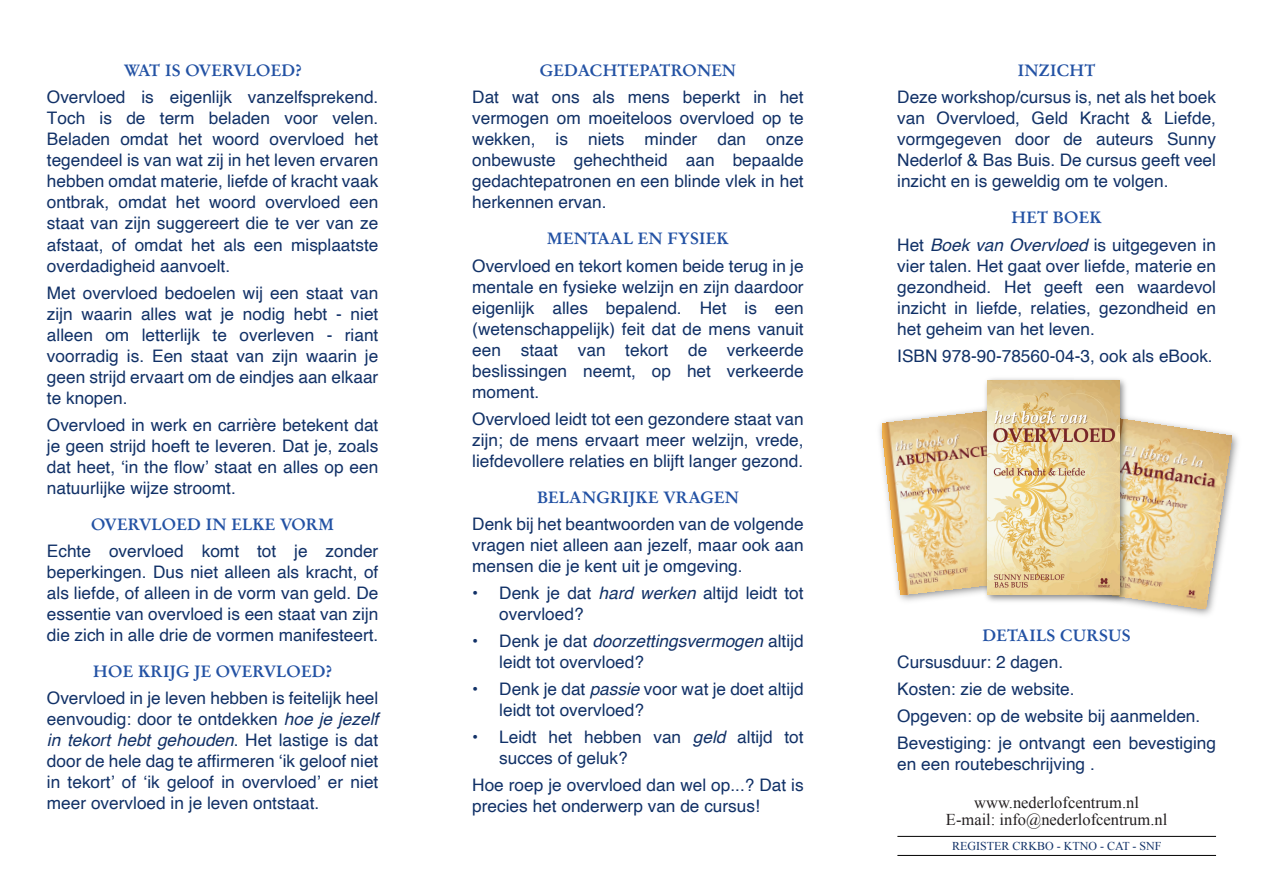
<style>
.page{position:relative;width:1263px;height:893px;background:#fff}
.page>*{position:absolute;margin:0;border:0;box-sizing:border-box;transform-origin:0 0}
.t1{font:17.25px/21px "Helvetica";color:#113167;text-align:justify}
.t2{font:700 16.5px "Garamond CG";letter-spacing:.015em;color:#2352a4}
.t3{font:16.5px/17.2px "Times New Roman";color:#231f20;text-align:center}
.t4{font:12px "Times New Roman";color:#113167}
.s1{font-style:italic}
</style>
<div class="page">
<hr style="left:897px;top:836px;width:319px;height:1px;background:#000">
<hr style="left:897px;top:855px;width:319px;height:1px;background:#000">
<img style="left:879px;top:409px;width:103px;height:192px">
<img style="left:882px;top:411px;width:100px;height:183px">
<img style="left:1129px;top:417px;width:109px;height:198px">
<img style="left:1129px;top:419px;width:103px;height:190px">
<img style="left:982px;top:378px;width:147px;height:226px">
<img style="left:987px;top:381px;width:132px;height:213px">
<p class="t2" style="left:124px;top:64px;width:180px">WAT IS OVERVLOED?</p>
<p class="t1" style="left:47px;top:88px;width:333px">Overvloed is eigenlĳk vanzelfsprekend.<br>Toch is de term beladen voor velen.<br>Beladen omdat het woord overvloed het tegendeel is van wat zĳ in het leven ervaren hebben omdat materie, liefde of kracht vaak ontbrak, omdat het woord overvloed een staat van zĳn suggereert die te ver van ze afstaat, of omdat het als een misplaatste overdadigheid aanvoelt.</p>
<p class="t1" style="left:47px;top:283px;width:333px">Met overvloed bedoelen wĳ een staat van zĳn waarin alles wat je nodig hebt - niet alleen om letterlĳk te overleven - riant voorradig is. Een staat van zĳn waarin je geen strĳd ervaart om de eindjes aan elkaar te knopen.</p>
<p class="t1" style="left:47px;top:415px;width:333px">Overvloed in werk en carrière betekent dat je geen strĳd hoeft te leveren. Dat je, zoals dat heet, ‘in the flow’ staat en alles op een natuurlĳke wĳze stroomt.</p>
<p class="t2" style="left:91px;top:517px;width:244px">OVERVLOED IN ELKE VORM</p>
<p class="t1" style="left:47px;top:541px;width:333px">Echte overvloed komt tot je zonder beperkingen. Dus niet alleen als kracht, of als liefde, of alleen in de vorm van geld. De essentie van overvloed is een staat van zĳn die zich in alle drie de vormen manifesteert.</p>
<p class="t2" style="left:93px;top:664px;width:240px">HOE KRIJG JE OVERVLOED?</p>
<p class="t1" style="left:47px;top:688px;width:333px">Overvloed in je leven hebben is feitelĳk heel eenvoudig: door te ontdekken <span class="s1">hoe je jezelf in tekort hebt gehouden</span>. Het lastige is dat door de hele dag te affirmeren ‘ik geloof niet in tekort’ of ‘ik geloof in overvloed’ er niet meer overvloed in je leven ontstaat.</p>
<p class="t2" style="left:540px;top:64px;width:198px">GEDACHTEPATRONEN</p>
<p class="t1" style="left:472px;top:88px;width:333px">Dat wat ons als mens beperkt in het vermogen om moeiteloos overvloed op te wekken, is niets minder dan onze onbewuste gehechtheid aan bepaalde gedachtepatronen en een blinde vlek in het herkennen ervan.</p>
<p class="t2" style="left:547px;top:232px;width:183px">MENTAAL EN FYSIEK</p>
<p class="t1" style="left:472px;top:256px;width:333px">Overvloed en tekort komen beide terug in je mentale en fysieke welzĳn en zĳn daardoor eigenlĳk alles bepalend. Het is een (wetenschappelĳk) feit dat de mens vanuit een staat van tekort de verkeerde beslissingen neemt, op het verkeerde moment.</p>
<p class="t1" style="left:472px;top:409px;width:333px">Overvloed leidt tot een gezondere staat van zĳn; de mens ervaart meer welzĳn, vrede, liefdevollere relaties en blĳft langer gezond.</p>
<p class="t2" style="left:537px;top:490px;width:203px">BELANGRIJKE VRAGEN</p>
<p class="t1" style="left:472px;top:514px;width:333px">Denk bĳ het beantwoorden van de volgende vragen niet alleen aan jezelf, maar ook aan mensen die je kent uit je omgeving.</p>
<p class="t1" style="left:499px;top:583px;width:306px;text-indent:-27px">• Denk je dat <span class="s1">hard werken</span> altĳd leidt tot overvloed?</p>
<p class="t1" style="left:499px;top:631px;width:306px;text-indent:-27px">• Denk je dat <span class="s1">doorzettingsvermogen</span> altĳd leidt tot overvloed?</p>
<p class="t1" style="left:499px;top:679px;width:306px;text-indent:-27px">• Denk je dat <span class="s1">passie</span> voor wat je doet altĳd leidt tot overvloed?</p>
<p class="t1" style="left:499px;top:727px;width:306px;text-indent:-27px">• Leidt het hebben van <span class="s1">geld</span> altĳd tot succes of geluk?</p>
<p class="t1" style="left:472px;top:775px;width:333px">Hoe roep je overvloed dan wel op...? Dat is precies het onderwerp van de cursus!</p>
<p class="t2" style="left:1018px;top:64px;width:79px">INZICHT</p>
<p class="t1" style="left:897px;top:88px;width:320px">Deze workshop/cursus is, net als het boek van Overvloed, Geld Kracht &amp; Liefde, vormgegeven door de auteurs Sunny Nederlof &amp; Bas Buis. De cursus geeft veel inzicht en is geweldig om te volgen.</p>
<p class="t2" style="left:1011px;top:211px;width:92px">HET BOEK</p>
<p class="t1" style="left:897px;top:235px;width:320px">Het <span class="s1">Boek van Overvloed</span> is uitgegeven in vier talen. Het gaat over liefde, materie en gezondheid. Het geeft een waardevol inzicht in liefde, relaties, gezondheid en het geheim van het leven.</p>
<p class="t1" style="left:897px;top:346px;width:317px">ISBN 978-90-78560-04-3, ook als eBook.</p>
<p class="t2" style="left:982px;top:628px;width:150px">DETAILS CURSUS</p>
<p class="t1" style="left:897px;top:649px;width:320px;line-height:27px;text-align:left">Cursusduur: 2 dagen.<br>Kosten: zie de website.<br>Opgeven: op de website bĳ aanmelden.<br>Bevestiging: je ontvangt een bevestiging</p>
<p class="t1" style="left:897px;top:754px;width:199px">en een routebeschrĳving .</p>
<p class="t3" style="left:946px;top:795px;width:223px">www.nederlofcentrum.nl<br>E-mail: info@nederlofcentrum.nl</p>
<p class="t4" style="left:952px;top:842px;width:211px">REGISTER CRKBO - KTNO - CAT - SNF</p>
</div>
